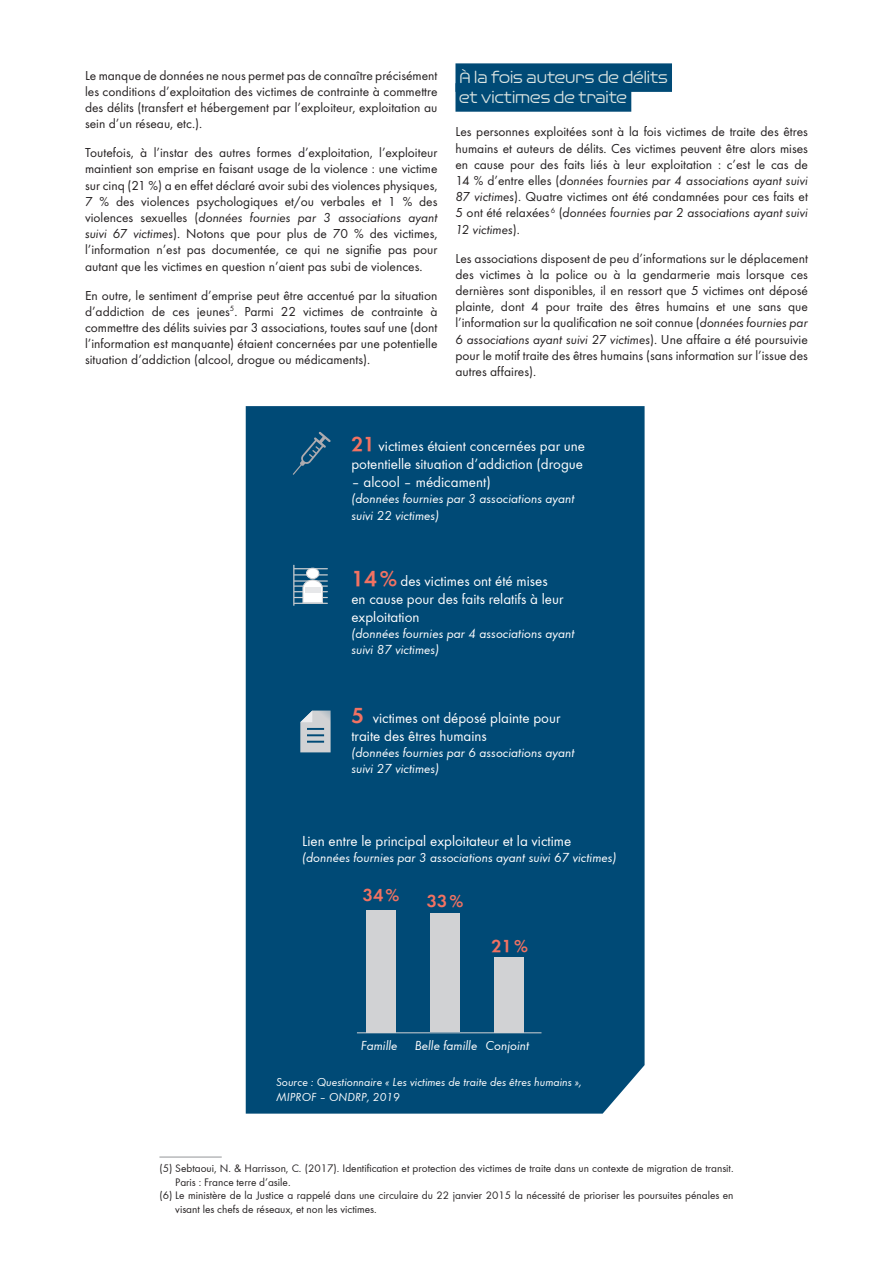
<style>
.page{position:relative;width:893px;height:1263px;background:#fff}
.page>*{position:absolute;margin:0;border:0;box-sizing:border-box;transform-origin:0 0}
.t1{font:700 18px "Function";color:#f27262}
.t2{font:500 16.5px/19.8px "Omnium Wide";color:#dce5e2}
.t3{font:15px/18px "Function";color:#fff}
.t4{font:13.5px/16.2px "Function";color:#231f20;text-align:justify}
.t5{font:italic 13.5px/16.2px "Function";color:#fff}
.t6{font:italic 12px/14.4px "Function";color:#fff}
.t7{font:11.25px "Function";color:#231f20}
.s1{font-style:italic}
.s2{font-weight:700;font-size:21px;color:#f27262}
.s3{font-weight:700;font-size:22.5px;color:#f27262}
</style>
<div class="page">
<div style="left:455px;top:63px;width:217px;height:29px;background:#004a76"></div>
<div style="left:455px;top:83px;width:176px;height:29px;background:#004a76"></div>
<hr style="left:159px;top:1157px;width:63px;height:1px;background:#939598">
<div style="left:246px;top:406px;width:399px;height:707px;background:#004a76"></div>
<svg style="left:293px;top:432px;width:38px;height:43px;background:#17577d"></svg>
<hr style="left:293px;top:565px;width:1px;height:41px;background:#d1d2d4">
<hr style="left:294px;top:568px;width:33px;height:1px;background:#d1d2d4">
<hr style="left:294px;top:574px;width:33px;height:1px;background:#d1d2d4">
<hr style="left:294px;top:580px;width:33px;height:2px;background:#d1d2d4">
<hr style="left:294px;top:585px;width:33px;height:2px;background:#d1d2d4">
<hr style="left:294px;top:597px;width:33px;height:1px;background:#d1d2d4">
<hr style="left:294px;top:603px;width:33px;height:1px;background:#d1d2d4">
<hr style="left:294px;top:591px;width:33px;height:1px;background:#d1d2d4">
<svg style="left:302px;top:567px;width:21px;height:36px"></svg>
<div style="left:305px;top:587px;width:15px;height:5px;background:#e6e7e9"></div>
<svg style="left:300px;top:710px;width:31px;height:42px"></svg>
<hr style="left:357px;top:1032px;width:184px;height:1px;background:#d1d2d4">
<div style="left:494px;top:957px;width:29px;height:75px;background:#d1d2d4"></div>
<div style="left:431px;top:913px;width:29px;height:119px;background:#d1d2d4"></div>
<div style="left:367px;top:910px;width:29px;height:122px;background:#d1d2d4"></div>
<p class="t4" style="left:85px;top:67px;width:354px">Le manque de données ne nous permet pas de connaître précisément les conditions d’exploitation des victimes de contrainte à commettre des délits (transfert et hébergement par l’exploiteur, exploitation au sein d’un réseau, etc.).</p>
<p class="t4" style="left:85px;top:145px;width:354px">Toutefois, à l’instar des autres formes d’exploitation, l’exploiteur maintient son emprise en faisant usage de la violence : une victime sur cinq (21 %) a en effet déclaré avoir subi des violences physiques, 7 % des violences psychologiques et/ou verbales et 1 % des violences sexuelles (<span class="s1">données fournies par 3 associations ayant suivi 67 victimes</span>). Notons que pour plus de 70 % des victimes, l’information n’est pas documentée, ce qui ne signifie pas pour autant que les victimes en question n’aient pas subi de violences.</p>
<p class="t4" style="left:85px;top:287px;width:354px">En outre, le sentiment d’emprise peut être accentué par la situation d’addiction de ces jeunes<sup>5</sup>. Parmi 22 victimes de contrainte à commettre des délits suivies par 3 associations, toutes sauf une (dont l’information est manquante) étaient concernées par une potentielle situation d’addiction (alcool, drogue ou médicaments).</p>
<p class="t2" style="left:459px;top:68px;width:210px">À la fois auteurs de délits et victimes de traite</p>
<p class="t4" style="left:455px;top:124px;width:354px">Les personnes exploitées sont à la fois victimes de traite des êtres humains et auteurs de délits. Ces victimes peuvent être alors mises en cause pour des faits liés à leur exploitation : c’est le cas de 14 % d’entre elles (<span class="s1">données fournies par 4 associations ayant suivi 87 victimes</span>). Quatre victimes ont été condamnées pour ces faits et 5 ont été relaxées<sup>6</sup> (<span class="s1">données fournies par 2 associations ayant suivi 12 victimes</span>).</p>
<p class="t4" style="left:455px;top:250px;width:354px">Les associations disposent de peu d’informations sur le déplacement des victimes à la police ou à la gendarmerie mais lorsque ces dernières sont disponibles, il en ressort que 5 victimes ont déposé plainte, dont 4 pour traite des êtres humains et une sans que l’information sur la qualification ne soit connue (<span class="s1">données fournies par 6 associations ayant suivi 27 victimes</span>). Une affaire a été poursuivie pour le motif traite des êtres humains (sans information sur l’issue des autres affaires).</p>
<p class="t3" style="left:351px;top:437px;width:235px"><span class="s2">21</span> victimes étaient concernées par une potentielle situation d’addiction (drogue</p>
<p class="t3" style="left:351px;top:473px;width:141px">– alcool – médicament)</p>
<p class="t5" style="left:351px;top:491px;width:225px">(données fournies par 3 associations ayant suivi 22 victimes)</p>
<p class="t3" style="left:351px;top:572px;width:214px"><span class="s3">14%</span> des victimes ont été mises en cause pour des faits relatifs à leur exploitation</p>
<p class="t5" style="left:351px;top:625px;width:225px">(données fournies par 4 associations ayant suivi 87 victimes)</p>
<p class="t3" style="left:351px;top:709px;width:211px"><span class="s3">5</span> victimes ont déposé plainte pour traite des êtres humains</p>
<p class="t5" style="left:351px;top:745px;width:225px">(données fournies par 6 associations ayant suivi 27 victimes)</p>
<p class="t3" style="left:302px;top:832px;width:271px">Lien entre le principal exploitateur et la victime</p>
<p class="t5" style="left:302px;top:850px;width:316px">(données fournies par 3 associations ayant suivi 67 victimes)</p>
<h1 class="t1" style="left:363px;top:884px;width:38px">34%</h1>
<h1 class="t1" style="left:427px;top:890px;width:38px">33%</h1>
<h1 class="t1" style="left:491px;top:935px;width:38px">21%</h1>
<p class="t5" style="left:361px;top:1037px;width:38px">Famille</p>
<p class="t5" style="left:415px;top:1037px;width:116px">Belle famille Conjoint</p>
<p class="t6" style="left:276px;top:1075px;width:308px">Source : Questionnaire « Les victimes de traite des êtres humains »,<br>MIPROF – ONDRP, 2019</p>
<p class="t7" style="left:159px;top:1162px;width:576px">(5) Sebtaoui, N. &amp; Harrisson, C. (2017). Identification et protection des victimes de traite dans un contexte de migration de transit.</p>
<p class="t7" style="left:175px;top:1176px;width:117px">Paris : France terre d’asile.</p>
<p class="t7" style="left:159px;top:1189px;width:576px">(6) Le ministère de la Justice a rappelé dans une circulaire du 22 janvier 2015 la nécessité de prioriser les poursuites pénales en</p>
<p class="t7" style="left:175px;top:1203px;width:203px">visant les chefs de réseaux, et non les victimes.</p>
</div>
